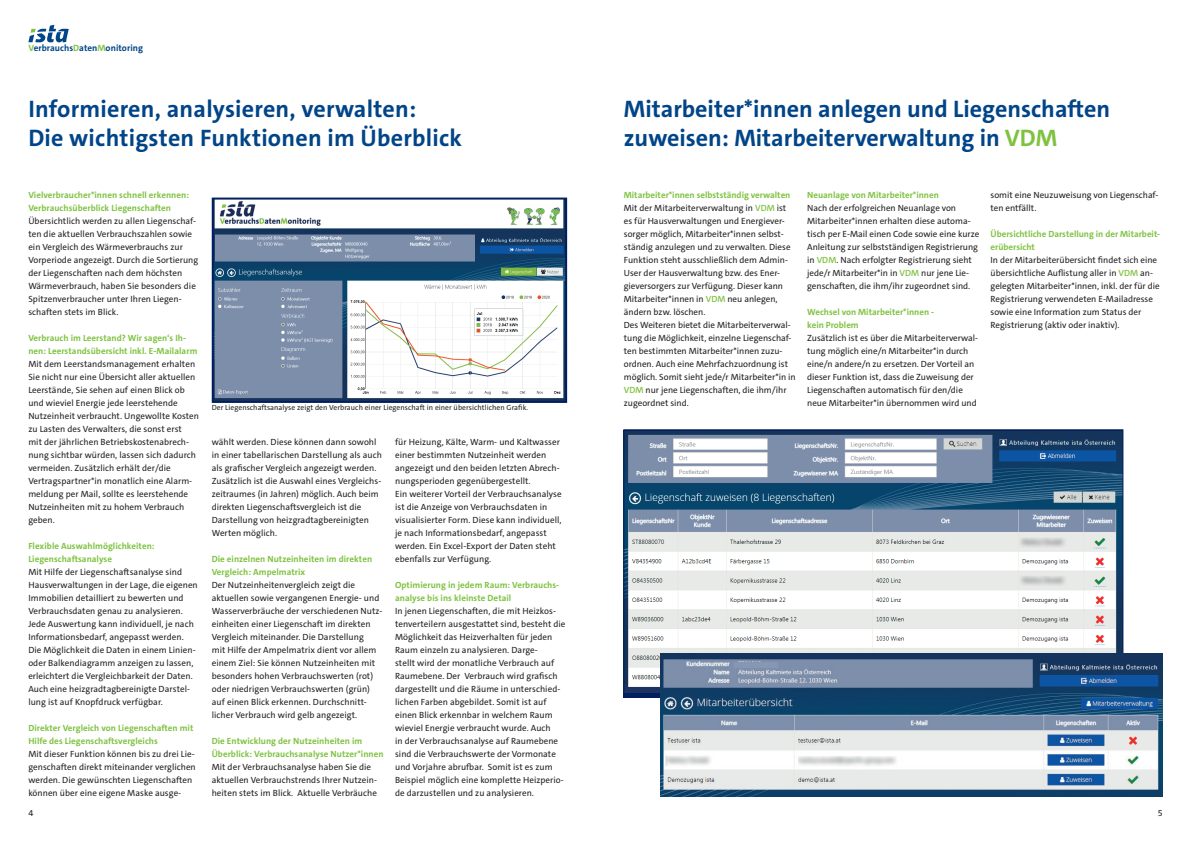
<style>
.page{position:relative;width:1191px;height:842px;background:#fff}
.page>*{position:absolute;margin:0;border:0;box-sizing:border-box;transform-origin:0 0}
.t1{font:700 24px/28.8px "The Sans E5";color:#014588}
.t2{font:700 9.2px "The Sans E5";letter-spacing:.005em;color:#014588}
.t3{font:9px/13px "The Sans E5";letter-spacing:.005em;color:#231f20}
.t4{font:700 9px/13px "The Sans E5";letter-spacing:.005em;color:#7fc241}
.t5{font:7.5px "The Sans E5";letter-spacing:.01em;color:#231f20}
.s1{color:#7fc241}
.s2{font-weight:700;color:#7fc241}
.s3{font-weight:600;color:#7fc241}
</style>
<div class="page">
<svg style="left:28px;top:25px;width:41px;height:17px"></svg>
<img style="left:625px;top:432px;width:496px;height:260px">
<img style="left:660px;top:653px;width:502px;height:143px">
<div style="left:734px;top:662px;width:43px;height:6px;background:#8597b2"></div>
<img style="left:215px;top:201px;width:349px;height:199px">
<div style="left:212px;top:198px;width:355px;height:205px;border:2px solid #011e5f"></div>
<p class="t2" style="left:28px;top:44px;width:116px"><span class="s1">V</span>erbrauchs<span class="s1">D</span>aten<span class="s1">M</span>onitoring</p>
<h1 class="t1" style="left:28px;top:97px;width:435px">Informieren, analysieren, verwalten:<br>Die wichtigsten Funktionen im Überblick</h1>
<h1 class="t1" style="left:624px;top:97px;width:488px">Mitarbeiter*innen anlegen und Liegenschaften zuweisen: Mitarbeiterverwaltung in <span class="s1">VDM</span></h1>
<p class="t4" style="left:28px;top:190px;width:162px">Vielverbraucher*innen schnell erkennen:<br>Verbrauchsüberblick Liegenschaften</p>
<p class="t3" style="left:28px;top:215px;width:171px">Übersichtlich werden zu allen Liegenschaf&shy;ten die aktuellen Verbrauchszahlen sowie ein Vergleich des Wärmeverbrauchs zur Vorperiode angezeigt. Durch die Sortierung der Liegenschaften nach dem höchsten Wärmeverbrauch, haben Sie besonders die Spitzenverbraucher unter Ihren Liegen&shy;schaften stets im Blick.</p>
<p class="t4" style="left:28px;top:333px;width:171px">Verbrauch im Leerstand? Wir sagen‘s Ih&shy;nen: Leerstandsübersicht inkl. E-Mailalarm</p>
<p class="t3" style="left:28px;top:358px;width:172px">Mit dem Leerstandsmanagement erhalten Sie nicht nur eine Übersicht aller aktuellen Leerstände, Sie sehen auf einen Blick ob und wieviel Energie jede leerstehende Nutzeinheit verbraucht. Ungewollte Kosten zu Lasten des Verwalters, die sonst erst<br>mit der jährlichen Betriebskostenabrech&shy;nung sichtbar würden, lassen sich dadurch vermeiden. Zusätzlich erhält der/die Vertragspartner*in monatlich eine Alarm&shy;meldung per Mail, sollte es leerstehende Nutzeinheiten mit zu hohem Verbrauch geben.</p>
<p class="t4" style="left:28px;top:541px;width:128px">Flexible Auswahlmöglichkeiten:<br>Liegenschaftsanalyse</p>
<p class="t3" style="left:28px;top:566px;width:171px">Mit Hilfe der Liegenschaftsanalyse sind Hausverwaltungen in der Lage, die eigenen Immobilien detailliert zu bewerten und Verbrauchsdaten genau zu analysieren.<br>Jede Auswertung kann individuell, je nach Informationsbedarf, angepasst werden.<br>Die Möglichkeit die Daten in einem Linien&shy;oder Balkendiagramm anzeigen zu lassen, erleichtert die Vergleichbarkeit der Daten.<br>Auch eine heizgradtagbereinigte Darstel&shy;lung ist auf Knopfdruck verfügbar.</p>
<p class="t4" style="left:28px;top:723px;width:166px">Direkter Vergleich von Liegenschaften mit<br>Hilfe des Liegenschaftsvergleichs</p>
<p class="t3" style="left:28px;top:748px;width:169px">Mit dieser Funktion können bis zu drei Lie&shy;genschaften direkt miteinander verglichen werden. Die gewünschten Liegenschaften können über eine eigene Maske ausge-</p>
<p class="t5" style="left:212px;top:403px;width:318px">Der Liegenschaftsanalyse zeigt den Verbrauch einer Liegenschaft in einer übersichtlichen Grafik.</p>
<p class="t3" style="left:212px;top:436px;width:172px">wählt werden. Diese können dann sowohl in einer tabellarischen Darstellung als auch als grafischer Vergleich angezeigt werden.<br>Zusätzlich ist die Auswahl eines Vergleichs&shy;zeitraumes (in Jahren) möglich. Auch beim direkten Liegenschaftsvergleich ist die Darstellung von heizgradtagbereinigten Werten möglich.</p>
<p class="t4" style="left:212px;top:554px;width:162px">Die einzelnen Nutzeinheiten im direkten<br>Vergleich: Ampelmatrix</p>
<p class="t3" style="left:212px;top:579px;width:172px">Der Nutzeinheitenvergleich zeigt die aktuellen sowie vergangenen Energie- und Wasserverbräuche der verschiedenen Nutz&shy;einheiten einer Liegenschaft im direkten Vergleich miteinander. Die Darstellung<br>mit Hilfe der Ampelmatrix dient vor allem einem Ziel: Sie können Nutzeinheiten mit besonders hohen Verbrauchswerten (rot) oder niedrigen Verbrauchswerten (grün) auf einen Blick erkennen. Durchschnitt&shy;licher Verbrauch wird gelb angezeigt.</p>
<p class="t4" style="left:212px;top:736px;width:173px">Die Entwicklung der Nutzeinheiten im<br>Überblick: Verbrauchsanalyse Nutzer*innen</p>
<p class="t3" style="left:212px;top:761px;width:167px">Mit der Verbrauchsanalyse haben Sie die aktuellen Verbrauchstrends Ihrer Nutzein&shy;heiten stets im Blick. Aktuelle Verbräuche</p>
<p class="t3" style="left:395px;top:436px;width:168px">für Heizung, Kälte, Warm- und Kaltwasser einer bestimmten Nutzeinheit werden angezeigt und den beiden letzten Abrech&shy;nungsperioden gegenübergestellt.<br>Ein weiterer Vorteil der Verbrauchsanalyse ist die Anzeige von Verbrauchsdaten in visualisierter Form. Diese kann individuell, je nach Informationsbedarf, angepasst werden. Ein Excel-Export der Daten steht ebenfalls zur Verfügung.</p>
<p class="t4" style="left:395px;top:580px;width:166px">Optimierung in jedem Raum: Verbrauchs&shy;analyse bis ins kleinste Detail</p>
<p class="t3" style="left:395px;top:605px;width:172px">In jenen Liegenschaften, die mit Heizkos&shy;tenverteilern ausgestattet sind, besteht die Möglichkeit das Heizverhalten für jeden Raum einzeln zu analysieren. Darge-<br>stellt wird der monatliche Verbrauch auf Raumebene. Der Verbrauch wird grafisch dargestellt und die Räume in unterschied&shy;lichen Farben abgebildet. Somit ist auf einen Blick erkennbar in welchem Raum wieviel Energie verbraucht wurde. Auch<br>in der Verbrauchsanalyse auf Raumebene sind die Verbrauchswerte der Vormonate und Vorjahre abrufbar. Somit ist es zum Beispiel möglich eine komplette Heizperio&shy;de darzustellen und zu analysieren.</p>
<p class="t3" style="left:624px;top:189px;width:173px"><span class="s2">Mitarbeiter*innen selbstständig verwalten </span>Mit der Mitarbeiterverwaltung in <span class="s3">VDM</span> ist es für Hausverwaltungen und Energiever&shy;sorger möglich, Mitarbeiter*innen selbst&shy;ständig anzulegen und zu verwalten. Diese Funktion steht ausschließlich dem Admin-User der Hausverwaltung bzw. des Ener&shy;gieversorgers zur Verfügung. Dieser kann Mitarbeiter*innen in <span class="s3">VDM</span> neu anlegen, ändern bzw. löschen.<br>Des Weiteren bietet die Mitarbeiterverwal&shy;tung die Möglichkeit, einzelne Liegenschaf&shy;ten bestimmten Mitarbeiter*innen zuzu&shy;ordnen. Auch eine Mehrfachzuordnung ist möglich. Somit sieht jede/r Mitarbeiter*in in <span class="s3">VDM</span> nur jene Liegenschaften, die ihm/ihr zugeordnet sind.</p>
<p class="t4" style="left:807px;top:190px;width:133px">Neuanlage von Mitarbeiter*innen</p>
<p class="t3" style="left:807px;top:202px;width:173px">Nach der erfolgreichen Neuanlage von Mitarbeiter*innen erhalten diese automa&shy;tisch per E-Mail einen Code sowie eine kurze Anleitung zur selbstständigen Registrierung in <span class="s3">VDM</span>. Nach erfolgter Registrierung sieht jede/r Mitarbeiter*in in <span class="s3">VDM</span> nur jene Lie&shy;genschaften, die ihm/ihr zugeordnet sind.</p>
<p class="t4" style="left:807px;top:306px;width:128px">Wechsel von Mitarbeiter*innen - kein Problem</p>
<p class="t3" style="left:807px;top:332px;width:172px">Zusätzlich ist es über die Mitarbeiterverwal&shy;tung möglich eine/n Mitarbeiter*in durch eine/n andere/n zu ersetzen. Der Vorteil an dieser Funktion ist, dass die Zuweisung der Liegenschaften automatisch für den/die neue Mitarbeiter*in übernommen wird und</p>
<p class="t3" style="left:990px;top:189px;width:169px">somit eine Neuzuweisung von Liegenschaf&shy;ten entfällt.</p>
<p class="t4" style="left:990px;top:228px;width:171px">Übersichtliche Darstellung in der Mitarbeit&shy;erübersicht</p>
<p class="t3" style="left:990px;top:254px;width:171px">In der Mitarbeiterübersicht findet sich eine übersichtliche Auflistung aller in <span class="s3">VDM</span> an&shy;gelegten Mitarbeiter*innen, inkl. der für die Registrierung verwendeten E-Mailadresse sowie eine Information zum Status der Registrierung (aktiv oder inaktiv).</p>
<p class="t3" style="left:28px;top:807px;width:6px">4</p>
<p class="t3" style="left:1157px;top:807px;width:6px">5</p>
</div>
